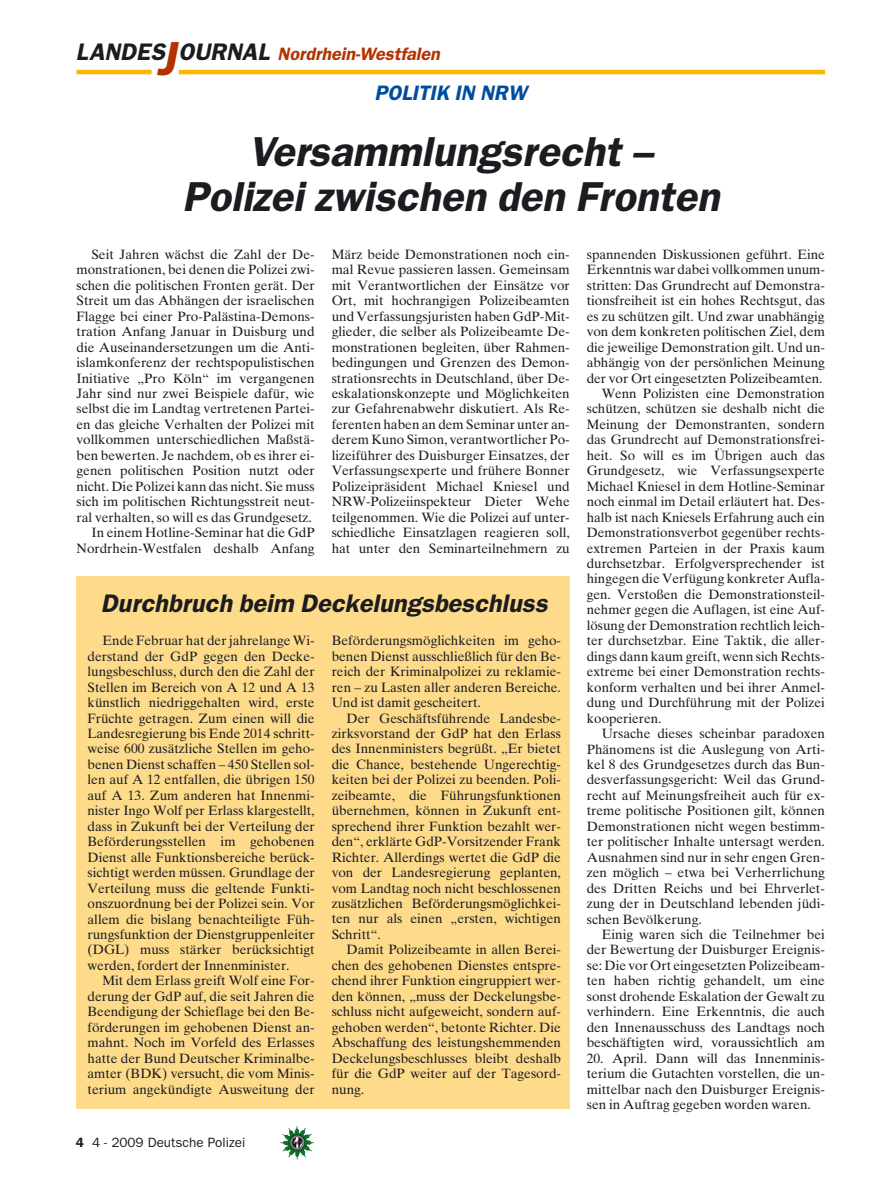
<style>
.page{position:relative;width:893px;height:1191px;background:#fff}
.page>*{position:absolute;margin:0;border:0;box-sizing:border-box;transform-origin:0 0}
.t1{font:italic 600 42px/45px "Franklin Gothic";color:#1b1c20;text-align:center}
.t2{font:italic 600 25.5px "Franklin Gothic";color:#1b1c20}
.t3{font:italic 600 21px "Franklin Gothic";color:#004d9f}
.t4{font:italic 600 18px "Franklin Gothic";color:#b43200}
.t5{font:13.5px/15.5px "Times Ten";color:#1b1c20;text-align:justify}
.t6{font:13.5px "Franklin Gothic";color:#1b1c20}
.s1{font-size:24px;color:#1b1c20}
.s2{font-size:48px}
.s3{font-weight:600}
</style>
<div class="page">
<img style="left:282px;top:1127px;width:32px;height:32px">
<hr style="left:77px;top:70px;width:75px;height:4px;background:#f9b700">
<hr style="left:179px;top:70px;width:646px;height:4px;background:#f9b700">
<div style="left:77px;top:576px;width:493px;height:533px;background:#fddb8b"></div>
<h3 class="t4" style="left:76px;top:48px;width:369px"><span class="s1">LANDES</span><span class="s2">J</span><span class="s1">OURNAL</span> Nordrhein-Westfalen</h3>
<h3 class="t3" style="left:374px;top:86px;width:157px">POLITIK IN NRW</h3>
<h1 class="t1" style="left:182px;top:133px;width:546px">Versammlungsrecht –<br>Polizei zwischen den Fronten</h1>
<p class="t5" style="left:77px;top:248px;width:240px;text-align:right">Seit Jahren wächst die Zahl der De&shy;monstrationen, bei denen die Polizei zwi&shy;schen die politischen Fronten gerät. Der Streit um das Abhängen der israelischen Flagge bei einer Pro-Palästina-Demons - tration Anfang Januar in Duisburg und die Auseinandersetzungen um die Anti&shy;islamkonferenz der rechtspopulistischen Initiative „Pro Köln“ im vergangenen Jahr sind nur zwei Beispiele dafür, wie selbst die im Landtag vertretenen Partei&shy;en das gleiche Verhalten der Polizei mit vollkommen unterschiedlichen Maßstä&shy;ben bewerten. Je nachdem, ob es ihrer ei&shy;genen politischen Position nutzt oder nicht. Die Polizei kann das nicht. Sie muss sich im politischen Richtungsstreit neut - ral verhalten, so will es das Grundgesetz.<br>In einem Hotline-Seminar hat die GdP Nordrhein-Westfalen deshalb Anfang</p>
<p class="t5" style="left:332px;top:248px;width:240px">März beide Demonstrationen noch ein&shy;mal Revue passieren lassen. Gemeinsam mit Verantwortlichen der Einsätze vor Ort, mit hochrangigen Polizeibeamten und Verfassungsjuristen haben GdP-Mit&shy;glieder, die selber als Polizeibeamte De&shy;monstrationen begleiten, über Rahmen&shy;bedingungen und Grenzen des Demon&shy;strationsrechts in Deutschland, über De&shy;eskalationskonzepte und Möglichkeiten zur Gefahrenabwehr diskutiert. Als Re&shy;ferenten haben an dem Seminar unter an&shy;derem Kuno Simon, verantwortlicher Po&shy;lizeiführer des Duisburger Einsatzes, der Verfassungsexperte und frühere Bonner Polizeipräsident Michael Kniesel und NRW-Polizeiinspekteur Dieter Wehe teilgenommen. Wie die Polizei auf unter&shy;schiedliche Einsatzlagen reagieren soll, hat unter den Seminarteilnehmern zu</p>
<p class="t5" style="left:587px;top:248px;width:240px">spannenden Diskussionen geführt. Eine</p>
<p class="t5" style="left:587px;top:263px;width:240px">Erkenntnis war dabei vollkommen unum-</p>
<p class="t5" style="left:587px;top:279px;width:240px">stritten: Das Grundrecht auf Demonstra-</p>
<p class="t5" style="left:587px;top:294px;width:240px">tionsfreiheit ist ein hohes Rechtsgut, das</p>
<p class="t5" style="left:587px;top:310px;width:239px">es zu schützen gilt. Und zwar unabhängig</p>
<p class="t5" style="left:587px;top:325px;width:240px">von dem konkreten politischen Ziel, dem</p>
<p class="t5" style="left:587px;top:341px;width:240px">die jeweilige Demonstration gilt. Und un-</p>
<p class="t5" style="left:587px;top:356px;width:240px">abhängig von der persönlichen Meinung</p>
<p class="t5" style="left:587px;top:371px;width:237px">der vor Ort eingesetzten Polizeibeamten.</p>
<p class="t5" style="left:602px;top:387px;width:225px">Wenn Polizisten eine Demonstration</p>
<p class="t5" style="left:587px;top:402px;width:240px">schützen, schützen sie deshalb nicht die</p>
<p class="t5" style="left:587px;top:418px;width:240px">Meinung der Demonstranten, sondern</p>
<p class="t5" style="left:587px;top:433px;width:240px">das Grundrecht auf Demonstrationsfrei-</p>
<p class="t5" style="left:587px;top:449px;width:240px">heit. So will es im Übrigen auch das</p>
<p class="t5" style="left:587px;top:464px;width:240px">Grundgesetz, wie Verfassungsexperte</p>
<p class="t5" style="left:587px;top:480px;width:240px">Michael Kniesel in dem Hotline-Seminar</p>
<p class="t5" style="left:587px;top:495px;width:240px">noch einmal im Detail erläutert hat. Des-</p>
<p class="t5" style="left:587px;top:511px;width:240px">halb ist nach Kniesels Erfahrung auch ein</p>
<p class="t5" style="left:587px;top:526px;width:240px">De mons trationsverbot gegenüber rechts -</p>
<p class="t5" style="left:587px;top:541px;width:240px">extremen Parteien in der Praxis kaum</p>
<p class="t5" style="left:587px;top:557px;width:240px">durchsetzbar. Erfolgversprechender ist</p>
<p class="t5" style="left:587px;top:572px;width:240px">hingegen die Verfügung konkreter Aufla-</p>
<p class="t5" style="left:587px;top:588px;width:240px">gen. Verstoßen die Demonstrationsteil-</p>
<p class="t5" style="left:587px;top:603px;width:240px">nehmer gegen die Auflagen, ist eine Auf-</p>
<p class="t5" style="left:587px;top:619px;width:240px">lösung der Demonstration rechtlich leich-</p>
<p class="t5" style="left:587px;top:634px;width:240px">ter durchsetzbar. Eine Taktik, die aller-</p>
<p class="t5" style="left:587px;top:650px;width:240px">dings dann kaum greift, wenn sich Rechts-</p>
<p class="t5" style="left:587px;top:665px;width:240px">extreme bei einer Demonstration rechts-</p>
<p class="t5" style="left:587px;top:680px;width:240px">konform verhalten und bei ihrer Anmel-</p>
<p class="t5" style="left:587px;top:696px;width:240px">dung und Durchführung mit der Polizei</p>
<p class="t5" style="left:587px;top:711px;width:76px">kooperieren.</p>
<p class="t5" style="left:602px;top:727px;width:225px">Ursache dieses scheinbar paradoxen</p>
<p class="t5" style="left:587px;top:742px;width:240px">Phänomens ist die Auslegung von Arti-</p>
<p class="t5" style="left:587px;top:758px;width:240px">kel 8 des Grundgesetzes durch das Bun-</p>
<p class="t5" style="left:587px;top:773px;width:240px">desverfassungsgericht: Weil das Grund-</p>
<p class="t5" style="left:587px;top:789px;width:240px">recht auf Meinungsfreiheit auch für ex-</p>
<p class="t5" style="left:587px;top:804px;width:240px">treme politische Positionen gilt, können</p>
<p class="t5" style="left:587px;top:819px;width:240px">Demonstrationen nicht wegen bestimm-</p>
<p class="t5" style="left:587px;top:835px;width:240px">ter politischer Inhalte untersagt werden.</p>
<p class="t5" style="left:587px;top:850px;width:240px">Ausnahmen sind nur in sehr engen Gren-</p>
<p class="t5" style="left:587px;top:866px;width:240px">zen möglich – etwa bei Verherrlichung</p>
<p class="t5" style="left:587px;top:881px;width:240px">des Dritten Reichs und bei Ehrverlet-</p>
<p class="t5" style="left:587px;top:897px;width:240px">zung der in Deutschland lebenden jüdi-</p>
<p class="t5" style="left:587px;top:912px;width:117px">schen Bevölkerung.</p>
<p class="t5" style="left:602px;top:928px;width:225px">Einig waren sich die Teilnehmer bei</p>
<p class="t5" style="left:587px;top:943px;width:240px">der Bewertung der Duisburger Ereignis-</p>
<p class="t5" style="left:587px;top:959px;width:240px">se: Die vor Ort eingesetzten Polizeibeam-</p>
<p class="t5" style="left:587px;top:974px;width:240px">ten haben richtig gehandelt, um eine</p>
<p class="t5" style="left:587px;top:989px;width:240px">sonst drohende Eskalation der Gewalt zu</p>
<p class="t5" style="left:587px;top:1005px;width:240px">verhindern. Eine Erkenntnis, die auch</p>
<p class="t5" style="left:587px;top:1020px;width:240px">den Innenausschuss des Landtags noch</p>
<p class="t5" style="left:587px;top:1036px;width:240px">beschäftigten wird, voraussichtlich am</p>
<p class="t5" style="left:587px;top:1051px;width:240px">20. April. Dann will das Innenminis - terium die Gutachten vorstellen, die un&shy;mittelbar nach den Duisburger Ereignis&shy;sen in Auftrag gegeben worden waren.</p>
<h2 class="t2" style="left:101px;top:594px;width:452px">Durchbruch beim Deckelungsbeschluss</h2>
<p class="t5" style="left:332px;top:634px;width:231px">Beförderungsmöglichkeiten im geho&shy;benen Dienst ausschließlich für den Be&shy;reich der Kriminalpolizei zu reklamie&shy;ren – zu Lasten aller anderen Bereiche.<br>Und ist damit gescheitert.</p>
<p class="t5" style="left:332px;top:711px;width:231px;text-indent:15px">Der Geschäftsführende Landesbe&shy;zirksvorstand der GdP hat den Erlass des Innenministers begrüßt. „Er bietet die Chance, bestehende Ungerechtig&shy;keiten bei der Polizei zu beenden. Poli&shy;zeibeamte, die Führungsfunktionen übernehmen, können in Zukunft ent&shy;sprechend ihrer Funktion bezahlt wer&shy;den“, erklärte GdP-Vorsitzender Frank Richter. Allerdings wertet die GdP die von der Landesregierung geplanten, vom Landtag noch nicht beschlossenen zusätzlichen Beförderungsmöglichkei&shy;ten nur als einen „ersten, wichtigen Schritt“.</p>
<p class="t5" style="left:332px;top:943px;width:231px;text-indent:15px">Damit Polizeibeamte in allen Berei&shy;chen des gehobenen Dienstes entspre&shy;chend ihrer Funktion eingruppiert wer&shy;den können, „muss der Deckelungsbe&shy;schluss nicht aufgeweicht, sondern auf&shy;gehoben werden“, betonte Richter. Die Abschaffung des leistungshemmenden Deckelungsbeschlusses bleibt deshalb für die GdP weiter auf der Tagesord&shy;nung.</p>
<p class="t5" style="left:88px;top:634px;width:229px;text-indent:15px">Ende Februar hat der jahrelange Wi&shy;derstand der GdP gegen den Decke&shy;lungsbeschluss, durch den die Zahl der Stellen im Bereich von A 12 und A 13 künstlich niedriggehalten wird, erste Früchte getragen. Zum einen will die Landesregierung bis Ende 2014 schritt&shy;weise 600 zusätzliche Stellen im geho&shy;benen Dienst schaffen – 450 Stellen sol&shy;len auf A 12 entfallen, die übrigen 150 auf A 13. Zum anderen hat Innenmi - nister Ingo Wolf per Erlass klargestellt, dass in Zukunft bei der Verteilung der Beförderungsstellen im gehobenen Dienst alle Funktionsbereiche berück&shy;sichtigt werden müssen. Grundlage der Verteilung muss die geltende Funkti&shy;onszuordnung bei der Polizei sein. Vor allem die bislang benachteiligte Füh&shy;rungsfunktion der Dienstgruppenleiter (DGL) muss stärker berücksichtigt werden, fordert der Innenminister.</p>
<p class="t5" style="left:88px;top:974px;width:229px;text-indent:15px">Mit dem Erlass greift Wolf eine For&shy;derung der GdP auf, die seit Jahren die Beendigung der Schieflage bei den Be&shy;förderungen im gehobenen Dienst an&shy;mahnt. Noch im Vorfeld des Erlasses hatte der Bund Deutscher Kriminalbe&shy;amter (BDK) versucht, die vom Minis - terium angekündigte Ausweitung der</p>
<p class="t6" style="left:76px;top:1137px;width:171px"><span class="s3">4</span> 4 - 2009 Deutsche Polizei</p>
</div>
